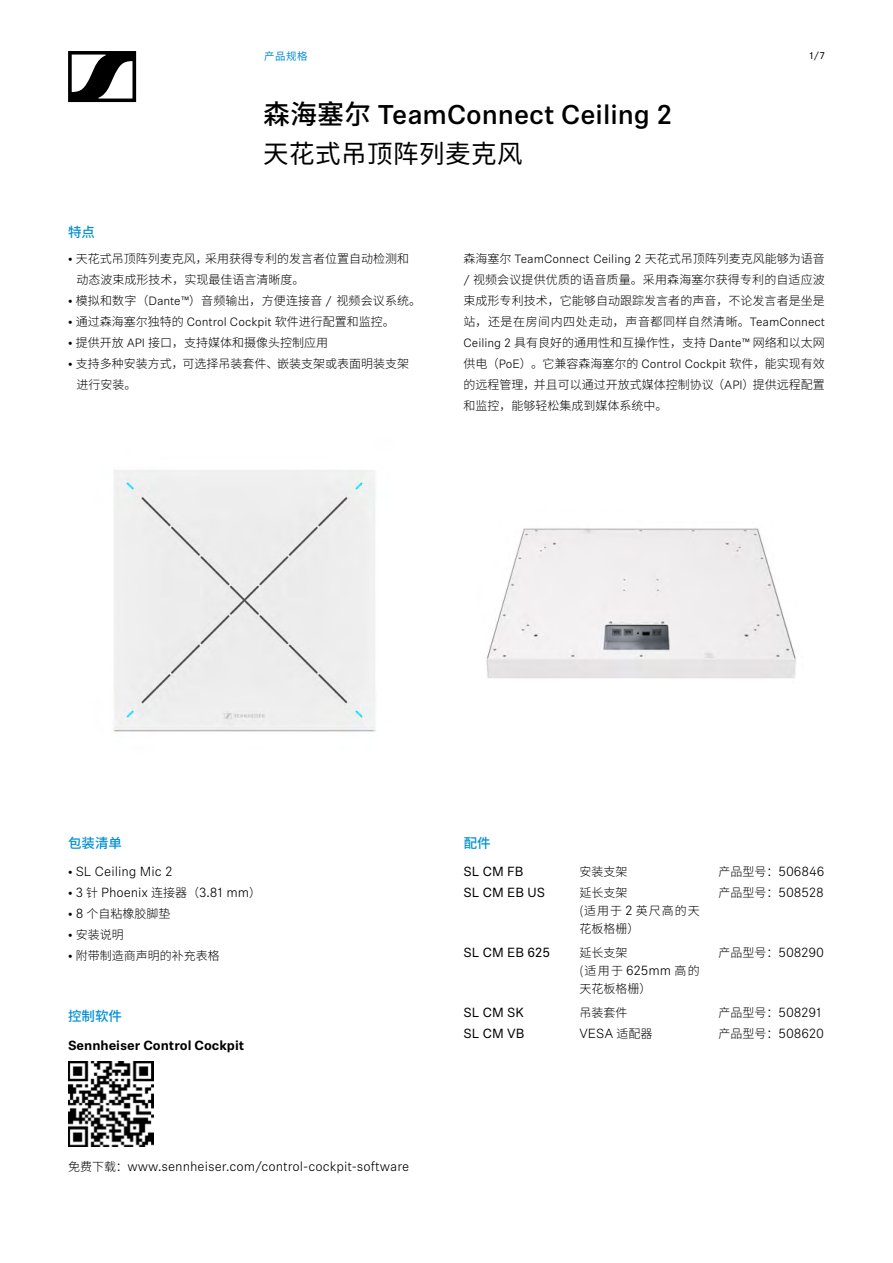
<style>
.page{position:relative;width:893px;height:1263px;background:#fff}
.page>*{position:absolute;margin:0;border:0;box-sizing:border-box;transform-origin:0 0}
.t1{font:500 27px "Sennheiser Neue";color:#000}
.t2{font:25.5px "Source Han Sans CN";letter-spacing:.02em;color:#000}
.t3{font:500 13.5px "Source Han Sans CN";color:#0090d4}
.Smalltext_Table{font:300 13.2px "Sennheiser Neue";color:#000}
.t4{font:13.2px "Sennheiser Neue";color:#000}
.Smalltext_Table-2{font:700 13.2px "Sennheiser Neue";color:#000}
.t5{font:300 12px/21px "Source Han Sans CN";color:#000}
.t6{font:300 12px/18px "Source Han Sans CN";letter-spacing:.085em;color:#000}
.t7{font:10.5px "Source Han Sans CN";color:#0090d4}
.t8{font:9.9px "Sennheiser Neue";color:#000}
.s1{font-family:"Source Han Sans CN"}
.s2{font-family:"Sennheiser Neue"}
.s3{font-size:12px}
.s4{font-family:"Source Han Sans CN";font-size:12px}
.s5{font-family:"Sennheiser Neue";font-size:13.2px}
</style>
<div class="page">
<div style="left:113px;top:470px;width:263px;height:262px;background:#ededed"></div>
<img style="left:486px;top:528px;width:310px;height:151px">
<svg style="left:68px;top:51px;width:68px;height:51px"></svg>
<img style="left:68px;top:1061px;width:85px;height:85px">
<p class="t7" style="left:264px;top:50px;width:45px">产品规格</p>
<p class="t8" style="left:809px;top:48px;width:17px">1/7</p>
<p class="t3" style="left:68px;top:225px;width:28px">特点</p>
<p class="t1" style="left:263px;top:95px;width:410px"><span class="s1">森海塞尔</span> TeamConnect Ceiling 2</p>
<p class="t2" style="left:263px;top:140px;width:261px">天花式吊顶阵列麦克风</p>
<p class="t5" style="left:77px;top:248px;width:334px;text-indent:-9px"><span class="s2">•</span> 天花式吊顶阵列麦克风，采用获得专利的发言者位置自动检测和动态波束成形技术，实现最佳语言清晰度。</p>
<p class="t5" style="left:68px;top:290px;width:355px"><span class="s2">•</span> 模拟和数字（<span class="s2">Dante™</span>）音频输出，方便连接音 <span class="s2">/</span> 视频会议系统。</p>
<p class="t5" style="left:68px;top:311px;width:328px"><span class="s2">•</span> 通过森海塞尔独特的 <span class="s2">Control Cockpit</span> 软件进行配置和监控。</p>
<p class="t5" style="left:68px;top:332px;width:262px"><span class="s2">•</span> 提供开放 <span class="s2">API</span> 接口，支持媒体和摄像头控制应用</p>
<p class="t5" style="left:77px;top:353px;width:334px;text-indent:-9px"><span class="s2">•</span> 支持多种安装方式，可选择吊装套件、嵌装支架或表面明装支架进行安装。</p>
<p class="t5" style="left:463px;top:248px;width:363px;text-align:justify">森海塞尔 <span class="s2">TeamConnect Ceiling 2</span> 天花式吊顶阵列麦克风能够为语音<span class="s2">/</span> 视频会议提供优质的语音质量。采用森海塞尔获得专利的自适应波束成形专利技术，它能够自动跟踪发言者的声音，不论发言者是坐是站，还是在房间内四处走动，声音都同样自然清晰。<span class="s2">TeamConnect Ceiling 2</span> 具有良好的通用性和互操作性，支持 <span class="s2">Dante™</span> 网络和以太网供电（<span class="s2">PoE</span>）。它兼容森海塞尔的 <span class="s2">Control Cockpit</span> 软件，能实现有效的远程管理，并且可以通过开放式媒体控制协议（<span class="s2">API</span>）提供远程配置和监控，能够轻松集成到媒体系统中。</p>
<p class="t3" style="left:68px;top:835px;width:55px">包装清单</p>
<p class="Smalltext_Table" style="left:68px;top:862px;width:106px"><span class="s3">•</span> SL Ceiling Mic 2</p>
<p class="Smalltext_Table" style="left:68px;top:883px;width:195px"><span class="s3">•</span> 3 <span class="s4">针</span> Phoenix <span class="s4">连接器（</span>3.81 mm<span class="s4">）</span></p>
<p class="t5" style="left:68px;top:903px;width:104px"><span class="s2">•</span> <span class="s5">8</span> 个自粘橡胶脚垫</p>
<p class="t5" style="left:68px;top:924px;width:57px"><span class="s2">•</span> 安装说明</p>
<p class="t5" style="left:68px;top:945px;width:153px"><span class="s2">•</span> 附带制造商声明的补充表格</p>
<p class="t3" style="left:68px;top:1008px;width:55px">控制软件</p>
<p class="Smalltext_Table-2" style="left:68px;top:1035px;width:178px">Sennheiser Control Cockpit</p>
<p class="Smalltext_Table" style="left:68px;top:1157px;width:343px"><span class="s4">免费下载：</span>www.sennheiser.com/control-cockpit-software</p>
<p class="t3" style="left:464px;top:835px;width:28px">配件</p>
<p class="t4" style="left:463px;top:862px;width:61px">SL CM FB</p>
<p class="t4" style="left:463px;top:883px;width:83px">SL CM EB US</p>
<p class="t4" style="left:463px;top:943px;width:88px">SL CM EB 625</p>
<p class="t4" style="left:463px;top:1003px;width:62px">SL CM SK</p>
<p class="t4" style="left:463px;top:1024px;width:63px">SL CM VB</p>
<p class="t5" style="left:579px;top:861px;width:49px">安装支架</p>
<p class="t5" style="left:579px;top:882px;width:49px">延长支架</p>
<p class="t6" style="left:579px;top:902px;width:122px">(适用于 <span class="s5">2</span> 英尺高的天花板格栅）</p>
<p class="t5" style="left:579px;top:942px;width:49px">延长支架</p>
<p class="t5" style="left:579px;top:962px;width:122px;line-height:18px">(适用于 <span class="s5">625mm</span> 高的天花板格栅）</p>
<p class="t5" style="left:579px;top:1002px;width:49px">吊装套件</p>
<p class="Smalltext_Table" style="left:579px;top:1024px;width:74px">VESA <span class="s4">适配器</span></p>
<p class="Smalltext_Table" style="left:718px;top:862px;width:108px"><span class="s4">产品型号：</span>506846</p>
<p class="Smalltext_Table" style="left:718px;top:883px;width:107px"><span class="s4">产品型号：</span>508528</p>
<p class="Smalltext_Table" style="left:718px;top:943px;width:107px"><span class="s4">产品型号：</span>508290</p>
<p class="Smalltext_Table" style="left:718px;top:1003px;width:104px"><span class="s4">产品型号：</span>508291</p>
<p class="Smalltext_Table" style="left:718px;top:1024px;width:107px"><span class="s4">产品型号：</span>508620</p>
</div>
